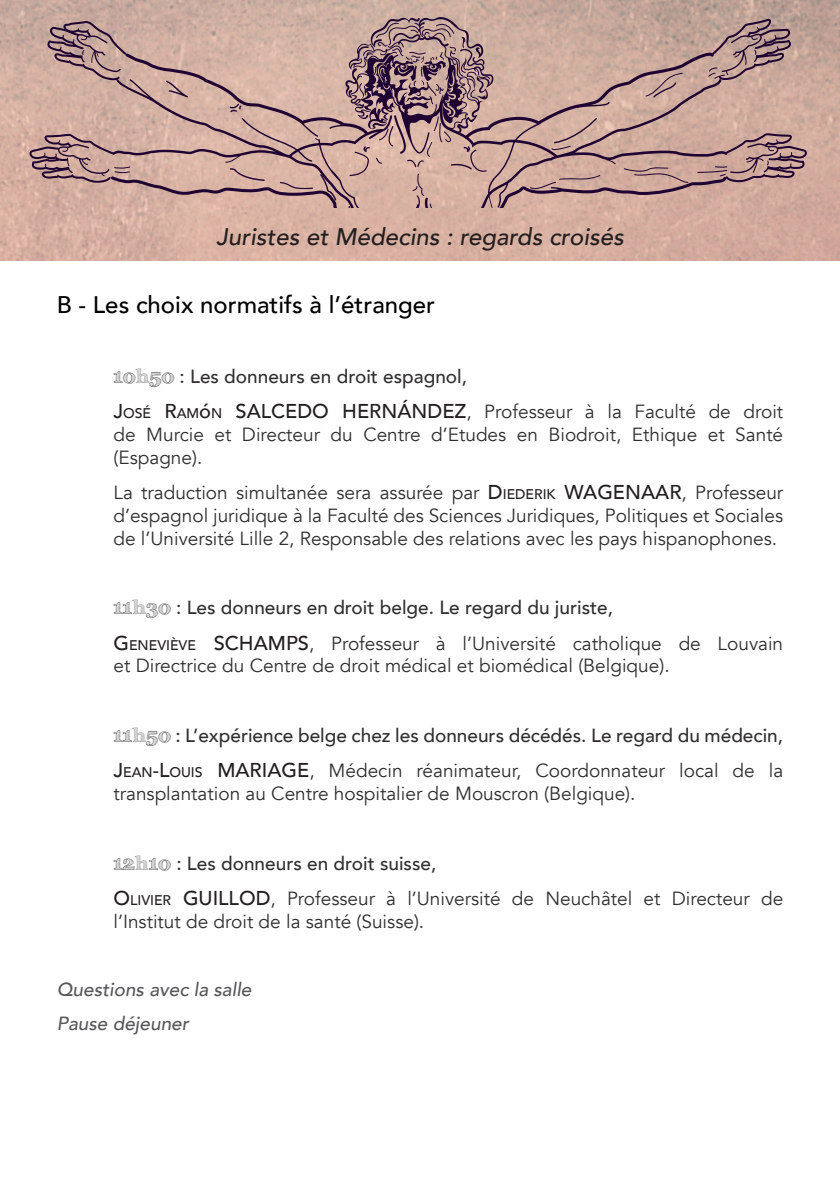
<style>
.page{position:relative;width:840px;height:1191px;background:#fff}
.page>*{position:absolute;margin:0;border:0;box-sizing:border-box;transform-origin:0 0}
.t1{font:italic 500 24px "Avenir";color:#231f20}
.t2{font:500 24px "Avenir";color:#000}
.t3{font:500 20px "Avenir";color:#231f20}
.t4{font:19px/22.8px "Avenir";color:#312f30}
.t5{font:500 19px "Avenir";color:#312f30}
.t6{font:italic 500 19px "Avenir";color:#57585a}
.t7{font:500 14px "Avenir";color:#231f20}
.s1{font-family:"Archistico";font-weight:400;font-size:20px}
.s2{font-weight:500;font-size:20px;color:#231f20}
.s3{font-weight:500;font-size:14px;color:#231f20}
.s4{font-size:14px}
.s5{font-size:20px}
</style>
<div class="page">
<img style="left:0;top:0;width:839px;height:261px">
<svg style="left:29px;top:17px;width:777px;height:190px;background:#bf9d95"></svg>
<p class="t1" style="left:216px;top:222px;width:409px">Juristes et Médecins : regards croisés</p>
<p class="t2" style="left:57px;top:284px;width:379px">B - Les choix normatifs à l’étranger</p>
<p class="t5" style="left:113px;top:360px;width:355px"><span class="s1">10h50</span> : Les donneurs en droit espagnol,</p>
<p class="t4" style="left:113px;top:400px;width:670px;text-align:justify"><span class="s2">J</span><span class="s3">OSÉ</span> <span class="s2">R</span><span class="s3">AM</span> <span class="s2">ó</span><span class="s3">N</span> <span class="s2">SALCEDO H ERN</span><span class="s2">Á</span><span class="s2">N DEZ</span>, Professeur à la Faculté de droit de Murcie et Directeur du Centre d’Etudes en Biodroit, Ethique et Santé (Espagne).</p>
<p class="t4" style="left:113px;top:481px;width:403px">La traduction simultanée sera assurée par <span class="s2">D</span><span class="s3">IEDE</span></p>
<p class="t3" style="left:534px;top:475px;width:106px"><span class="s4">RIK</span> WAG ENAAR</p>
<p class="t4" style="left:113px;top:481px;width:670px;text-align:justify;text-indent:567px">, Professeur d’espagnol juridique à la Faculté des Sciences Juridiques, Politiques et Sociales de l’Université Lille 2, Responsable des relations avec les pays hispanophones.</p>
<p class="t5" style="left:113px;top:591px;width:500px"><span class="s1">11h30</span> : Les donneurs en droit belge. Le regard du juriste,</p>
<p class="t7" style="left:113px;top:632px;width:127px"><span class="s5">G</span> ENEVIÈVE <span class="s5">SCHA</span></p>
<p class="t4" style="left:113px;top:632px;width:670px;text-indent:154px"><span class="s2">MPS</span>, Professeur à l’Université catholique de Louvain et Directrice du Centre de droit médical et biomédical (Belgique).</p>
<p class="t5" style="left:113px;top:719px;width:670px"><span class="s1">11h50</span> : L’expérience belge chez les donneurs décédés. Le regard du médecin,</p>
<p class="t3" style="left:113px;top:753px;width:135px">J<span class="s4">EAN</span>-L<span class="s4">OUIS</span> MARIAG</p>
<p class="t4" style="left:113px;top:759px;width:670px;text-indent:183px"><span class="s2">E</span>, Médecin réanimateur, Coordonnateur local de la transplantation au Centre hospitalier de Mouscron (Belgique).</p>
<p class="t5" style="left:113px;top:846px;width:324px"><span class="s1">12h10</span> : Les donneurs en droit suisse,</p>
<p class="t4" style="left:113px;top:887px;width:671px"><span class="s2">O</span><span class="s3">LIVIER</span> <span class="s2">GUI LLOD</span>, Professeur à l’Université de Neuchâtel et Directeur de l’Institut de droit de la santé (Suisse).</p>
<p class="t6" style="left:57px;top:978px;width:196px">Questions avec la salle</p>
<p class="t6" style="left:57px;top:1012px;width:133px">Pause déjeuner</p>
</div>
